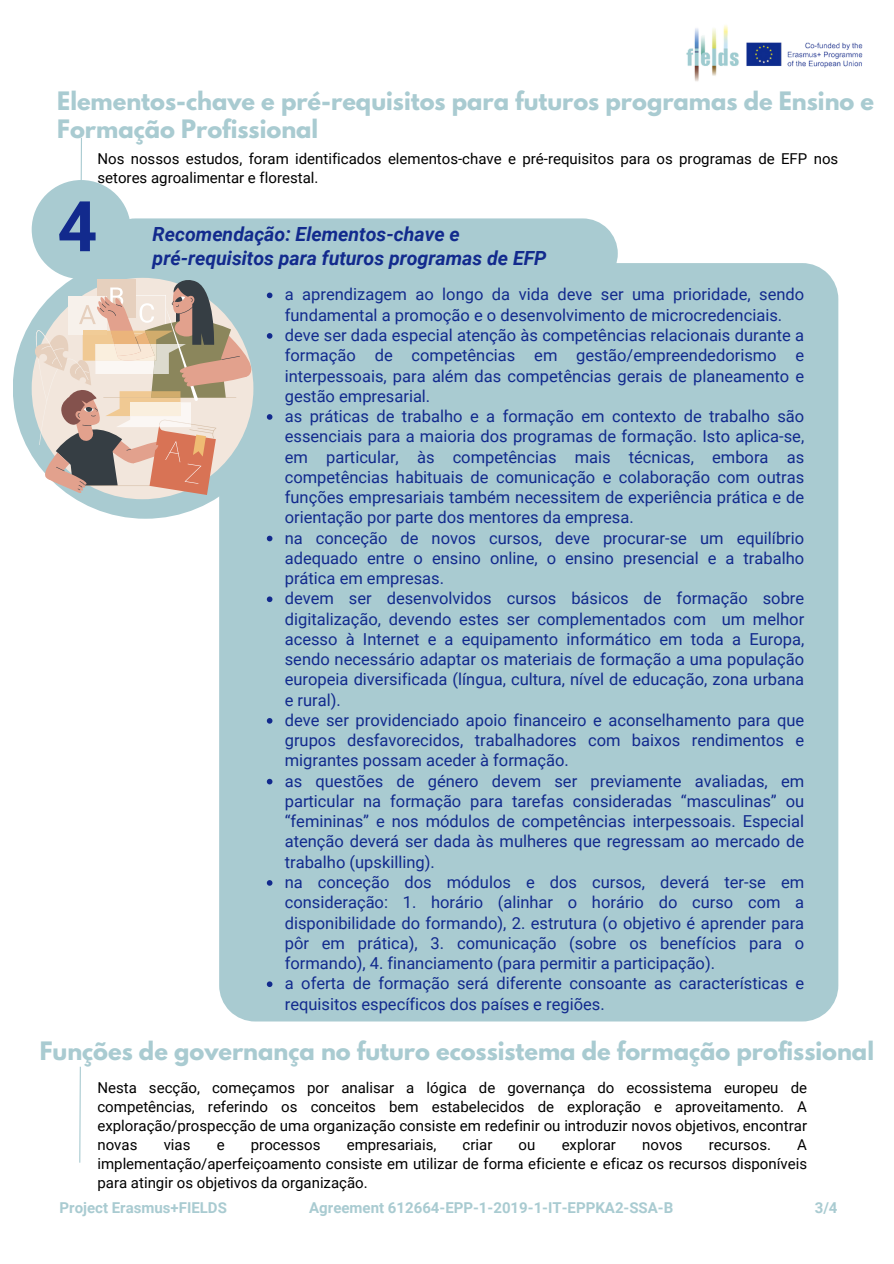
<style>
.page{position:relative;width:894px;height:1264px;background:#fff}
.page>*{position:absolute;margin:0;border:0;box-sizing:border-box;transform-origin:0 0}
.t1{font:700 70.05px "Roboto";color:#122a8d}
.t2{font:700 22.5px/28.2px "League Spartan";color:#a9cbd1}
.t3{font:italic 700 19.5px "Roboto";color:#122a8d}
.t4{font:16.5px/20.2px "Roboto";color:#122a8d}
.t5{font:15px/19.2px "Roboto";color:#000;text-align:justify}
.t6{font:700 15px "Roboto";color:#a9cbd1}
</style>
<div class="page">
<div style="left:13px;top:257px;width:264px;height:261px;background:#a9cbd1;border-radius:50%"></div>
<div style="left:219px;top:263px;width:619px;height:758px;background:#a9cbd1"></div>
<svg style="left:267px;top:535px;width:5px;height:6px"></svg>
<svg style="left:267px;top:596px;width:5px;height:6px"></svg>
<svg style="left:267px;top:718px;width:5px;height:5px"></svg>
<svg style="left:267px;top:778px;width:5px;height:6px"></svg>
<svg style="left:267px;top:880px;width:5px;height:5px"></svg>
<svg style="left:267px;top:981px;width:5px;height:6px"></svg>
<img style="left:686px;top:25px;width:177px;height:57px">
<svg style="left:34px;top:138px;width:583px;height:357px"></svg>
<div style="left:130px;top:402px;width:50px;height:14px;background:#faefde"></div>
<svg style="left:79px;top:1066px;width:2px;height:97px"></svg>
<h1 class="t2" style="left:57px;top:89px;width:818px">Elementos-chave e pré-requisitos para futuros programas de Ensino e<br>Formação Profissional</h1>
<p class="t5" style="left:97px;top:149px;width:742px">Nos nossos estudos, foram identificados elementos-chave e pré-requisitos para os programas de EFP nos setores agroalimentar e florestal.</p>
<p class="t1" style="left:57px;top:186px;width:42px">4</p>
<p class="t3" style="left:152px;top:222px;width:308px">Recomendação: Elementos-chave e</p>
<p class="t3" style="left:152px;top:247px;width:395px">pré-requisitos para futuros programas de EFP</p>
<p class="t4" style="left:285px;top:285px;width:521px">a aprendizagem ao longo da vida deve ser uma prioridade, sendo fundamental a promoção e o desenvolvimento de microcredenciais.</p>
<h1 class="t4" style="left:285px;top:325px;width:521px;text-align:justify">deve ser dada especial atenção às competências relacionais durante a formação de competências em gestão/empreendedorismo e interpessoais, para além das competências gerais de planeamento e gestão empresarial.</h1>
<p class="t4" style="left:285px;top:406px;width:521px;text-align:justify">as práticas de trabalho e a formação em contexto de trabalho são essenciais para a maioria dos programas de formação. Isto aplica-se, em particular, às competências mais técnicas, embora as competências habituais de comunicação e colaboração com outras funções empresariais também necessitem de experiência prática e de orientação por parte dos mentores da empresa.</p>
<p class="t4" style="left:285px;top:528px;width:521px;text-align:justify">na conceção de novos cursos, deve procurar-se um equilíbrio adequado entre o ensino online, o ensino presencial e a trabalho prática em empresas.</p>
<h2 class="t4" style="left:285px;top:588px;width:521px;text-align:justify">devem ser desenvolvidos cursos básicos de formação sobre digitalização, devendo estes ser complementados com um melhor acesso à Internet e a equipamento informático em toda a Europa, sendo necessário adaptar os materiais de formação a uma população europeia diversificada (língua, cultura, nível de educação, zona urbana e rural).</h2>
<p class="t4" style="left:285px;top:710px;width:521px">deve ser providenciado apoio financeiro e aconselhamento para que grupos desfavorecidos, trabalhadores com baixos rendimentos e migrantes possam aceder à formação.<br>as questões de género devem ser previamente avaliadas, em particular na formação para tarefas consideradas “masculinas” ou “femininas” e nos módulos de competências interpessoais. Especial</p>
<p class="t4" style="left:285px;top:831px;width:521px">atenção deverá ser dada às mulheres que regressam ao mercado de trabalho (upskilling).<br>na conceção dos módulos e dos cursos, deverá ter-se em consideração: 1. horário (alinhar o horário do curso com a disponibilidade do formando), 2. estrutura (o objetivo é aprender para</p>
<p class="t4" style="left:285px;top:933px;width:521px">pôr em prática), 3. comunicação (sobre os benefícios para o formando), 4. financiamento (para permitir a participação).<br>a oferta de formação será diferente consoante as características e requisitos específicos dos países e regiões.</p>
<p class="t2" style="left:40px;top:1039px;width:835px">Funções de governança no futuro ecossistema de formação profissional</p>
<p class="t5" style="left:97px;top:1077px;width:711px">Nesta secção, começamos por analisar a lógica de governança do ecossistema europeu de competências, referindo os conceitos bem estabelecidos de exploração e aproveitamento. A exploração/prospecção de uma organização consiste em redefinir ou introduzir novos objetivos, encontrar novas</p>
<p class="t5" style="left:164px;top:1135px;width:28px">vias</p>
<p class="t5" style="left:217px;top:1135px;width:9px">e</p>
<p class="t5" style="left:251px;top:1135px;width:71px">processos</p>
<p class="t5" style="left:346px;top:1135px;width:91px">empresariais,</p>
<p class="t5" style="left:462px;top:1135px;width:31px">criar</p>
<p class="t5" style="left:518px;top:1135px;width:18px">ou</p>
<p class="t5" style="left:561px;top:1135px;width:56px">explorar</p>
<p class="t5" style="left:642px;top:1135px;width:42px">novos</p>
<p class="t5" style="left:708px;top:1135px;width:64px">recursos.</p>
<p class="t5" style="left:97px;top:1135px;width:711px;text-indent:699px">A implementação/aperfeiçoamento consiste em utilizar de forma eficiente e eficaz os recursos disponíveis para atingir os objetivos da organização.</p>
<p class="t6" style="left:60px;top:1199px;width:169px">Project Erasmus+FIELDS</p>
<p class="t6" style="left:309px;top:1199px;width:365px">Agreement 612664-EPP-1-2019-1-IT-EPPKA2-SSA-B</p>
<p class="t6" style="left:814px;top:1199px;width:24px">3/4</p>
</div>
